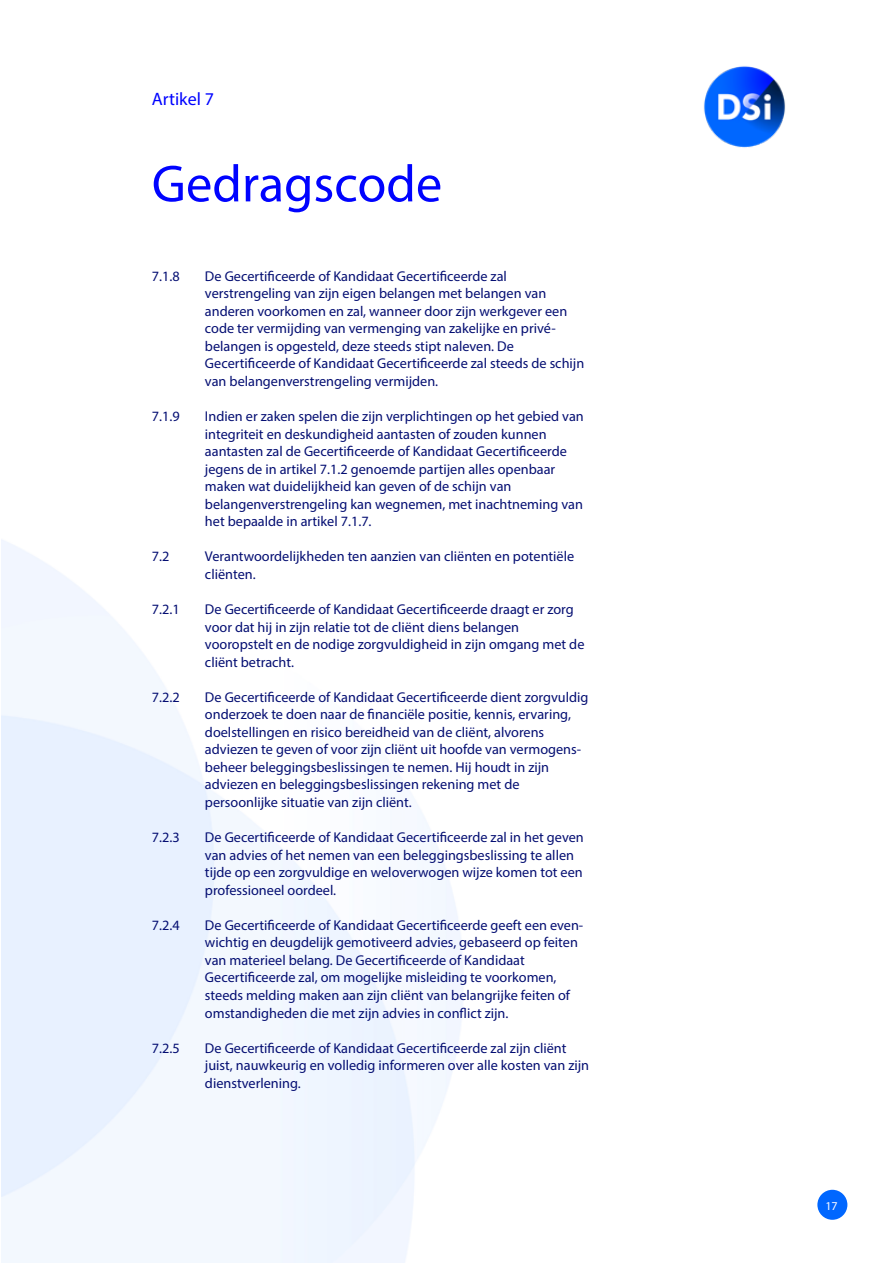
<style>
.page{position:relative;width:893px;height:1263px;background:#fff}
.page>*{position:absolute;margin:0;border:0;box-sizing:border-box;transform-origin:0 0}
.t1{font:52.5px "Myriad Pro";color:#0003ff}
.t2{font:18px "Myriad Pro";color:#0003ff}
.t3{font:14.25px/17.5px "Myriad Pro";color:#040e72}
.t4{font:12px "Myriad Pro";color:#fff}
</style>
<div class="page">
<div style="left:817px;top:1190px;width:30px;height:30px;background:#0067ff;border-radius:50%"></div>
<img style="left:704px;top:66px;width:82px;height:82px">
<p class="t2" style="left:152px;top:88px;width:64px">Artikel 7</p>
<h1 class="t1" style="left:152px;top:151px;width:292px">Gedragscode</h1>
<p class="t3" style="left:152px;top:267px;width:29px">7.1.8</p>
<p class="t3" style="left:152px;top:407px;width:29px">7.1.9</p>
<p class="t3" style="left:152px;top:548px;width:19px">7.2</p>
<p class="t3" style="left:152px;top:600px;width:29px">7.2.1</p>
<p class="t3" style="left:152px;top:688px;width:29px">7.2.2</p>
<p class="t3" style="left:152px;top:828px;width:29px">7.2.3</p>
<p class="t3" style="left:152px;top:916px;width:29px">7.2.4</p>
<p class="t3" style="left:152px;top:1039px;width:29px">7.2.5</p>
<p class="t3" style="left:205px;top:267px;width:381px">De Gecertificeerde of Kandidaat Gecertificeerde zal verstrengeling van zijn eigen belangen met belangen van anderen voorkomen en zal, wanneer door zijn werkgever een code ter vermijding van vermenging van zakelijke en privé&shy;belangen is opgesteld, deze steeds stipt naleven. De Gecertificeerde of Kandidaat Gecertificeerde zal steeds de schijn van belangenverstrengeling vermijden.</p>
<p class="t3" style="left:205px;top:407px;width:380px">Indien er zaken spelen die zijn verplichtingen op het gebied van integriteit en deskundigheid aantasten of zouden kunnen aantasten zal de Gecertificeerde of Kandidaat Gecertificeerde jegens de in artikel 7.1.2 genoemde partijen alles openbaar maken wat duidelijkheid kan geven of de schijn van belangenverstrengeling kan wegnemen, met inachtneming van het bepaalde in artikel 7.1.7.</p>
<p class="t3" style="left:205px;top:548px;width:371px">Verantwoordelijkheden ten aanzien van cliënten en potentiële cliënten.</p>
<p class="t3" style="left:205px;top:600px;width:381px">De Gecertificeerde of Kandidaat Gecertificeerde draagt er zorg voor dat hij in zijn relatie tot de cliënt diens belangen vooropstelt en de nodige zorgvuldigheid in zijn omgang met de cliënt betracht.</p>
<p class="t3" style="left:205px;top:688px;width:385px">De Gecertificeerde of Kandidaat Gecertificeerde dient zorgvuldig onderzoek te doen naar de financiële positie, kennis, ervaring, doelstellingen en risico bereidheid van de cliënt, alvorens adviezen te geven of voor zijn cliënt uit hoofde van vermogens&shy;beheer beleggingsbeslissingen te nemen. Hij houdt in zijn adviezen en beleggingsbeslissingen rekening met de persoonlijke situatie van zijn cliënt.</p>
<p class="t3" style="left:205px;top:828px;width:380px">De Gecertificeerde of Kandidaat Gecertificeerde zal in het geven van advies of het nemen van een beleggingsbeslissing te allen tijde op een zorgvuldige en weloverwogen wijze komen tot een professioneel oordeel.</p>
<p class="t3" style="left:205px;top:916px;width:380px">De Gecertificeerde of Kandidaat Gecertificeerde geeft een even&shy;wichtig en deugdelijk gemotiveerd advies, gebaseerd op feiten van materieel belang. De Gecertificeerde of Kandidaat Gecertificeerde zal, om mogelijke misleiding te voorkomen, steeds melding maken aan zijn cliënt van belangrijke feiten of omstandigheden die met zijn advies in conflict zijn.</p>
<p class="t3" style="left:205px;top:1039px;width:386px">De Gecertificeerde of Kandidaat Gecertificeerde zal zijn cliënt juist, nauwkeurig en volledig informeren over alle kosten van zijn dienstverlening.</p>
<p class="t4" style="left:825px;top:1199px;width:14px">17</p>
</div>
